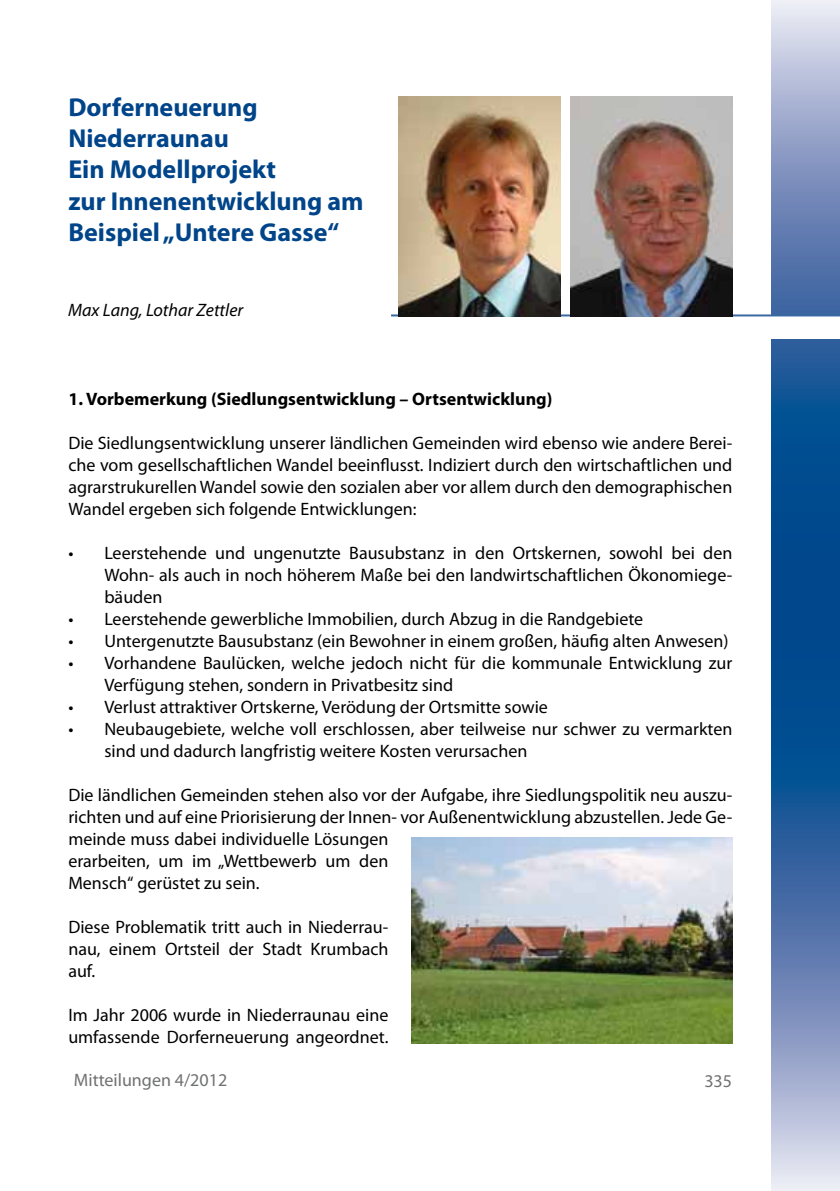
<style>
.page{position:relative;width:840px;height:1191px;background:#fff}
.page>*{position:absolute;margin:0;border:0;box-sizing:border-box;transform-origin:0 0}
.t1{font:700 26px/31.2px "Myriad Pro";color:#004489}
.t2{font:18px/22px "Myriad Pro";color:#000}
.t3{font:700 18px "Myriad Pro";color:#000}
.t4{font:18px "Myriad Pro";color:#707172}
.t5{font:italic 18px "Myriad Pro";color:#000}
</style>
<div class="page">
<svg style="left:771px;top:0;width:68px;height:595px;background:#517bae"></svg>
<svg style="left:771px;top:595px;width:68px;height:596px;background:#4f79ad"></svg>
<div style="left:770px;top:316px;width:69px;height:22px;background:#fff"></div>
<hr style="left:391px;top:314px;width:448px;height:2px;background:#3a68a0">
<img style="left:570px;top:96px;width:162px;height:220px">
<img style="left:398px;top:96px;width:162px;height:220px">
<img style="left:411px;top:838px;width:320px;height:205px">
<h1 class="t1" style="left:68px;top:91px;width:296px">Dorferneuerung<br>Niederraunau<br>Ein Modellprojekt<br>zur Innenentwicklung am<br>Beispiel „Untere Gasse“</h1>
<p class="t5" style="left:68px;top:299px;width:177px">Max Lang, Lothar Zettler</p>
<p class="t3" style="left:68px;top:387px;width:485px">1. Vorbemerkung (Siedlungsentwicklung – Ortsentwicklung)</p>
<p class="t2" style="left:68px;top:431px;width:665px;text-align:justify">Die Siedlungsentwicklung unserer ländlichen Gemeinden wird ebenso wie andere Berei&shy;che vom gesellschaftlichen Wandel beeinflusst. Indiziert durch den wirtschaftlichen und agrarstrukurellen Wandel sowie den sozialen aber vor allem durch den demographischen Wandel ergeben sich folgende Entwicklungen:</p>
<p class="t2" style="left:104px;top:541px;width:629px;text-align:justify;text-indent:-36px">• Leerstehende und ungenutzte Bausubstanz in den Ortskernen, sowohl bei den Wohn- als auch in noch höherem Maße bei den landwirtschaftlichen Ökonomiege&shy;bäuden</p>
<p class="t2" style="left:68px;top:607px;width:576px">• Leerstehende gewerbliche Immobilien, durch Abzug in die Randgebiete</p>
<p class="t2" style="left:68px;top:629px;width:661px">• Untergenutzte Bausubstanz (ein Bewohner in einem großen, häufig alten Anwesen)</p>
<p class="t2" style="left:104px;top:651px;width:629px;text-indent:-36px">• Vorhandene Baulücken, welche jedoch nicht für die kommunale Entwicklung zur<br>Verfügung stehen, sondern in Privatbesitz sind</p>
<p class="t2" style="left:68px;top:695px;width:481px">• Verlust attraktiver Ortskerne, Verödung der Ortsmitte sowie</p>
<p class="t2" style="left:104px;top:717px;width:629px;text-indent:-36px">• Neubaugebiete, welche voll erschlossen, aber teilweise nur schwer zu vermarkten sind und dadurch langfristig weitere Kosten verursachen</p>
<p class="t2" style="left:68px;top:783px;width:665px">Die ländlichen Gemeinden stehen also vor der Aufgabe, ihre Siedlungspolitik neu auszu&shy;richten und auf eine Priorisierung der Innen- vor Außenentwicklung abzustellen. Jede Ge&shy;meinde muss dabei individuelle Lösungen<br>erarbeiten, um im „Wettbewerb um den<br>Mensch“ gerüstet zu sein.</p>
<p class="t2" style="left:68px;top:915px;width:321px;text-align:justify">Diese Problematik tritt auch in Niederrau&shy;nau, einem Ortsteil der Stadt Krumbach auf.</p>
<p class="t2" style="left:68px;top:1003px;width:321px">Im Jahr 2006 wurde in Niederraunau eine umfassende Dorferneuerung angeordnet.</p>
<p class="t4" style="left:74px;top:1068px;width:155px">Mitteilungen 4/2012</p>
<p class="t4" style="left:704px;top:1069px;width:29px">335</p>
</div>
